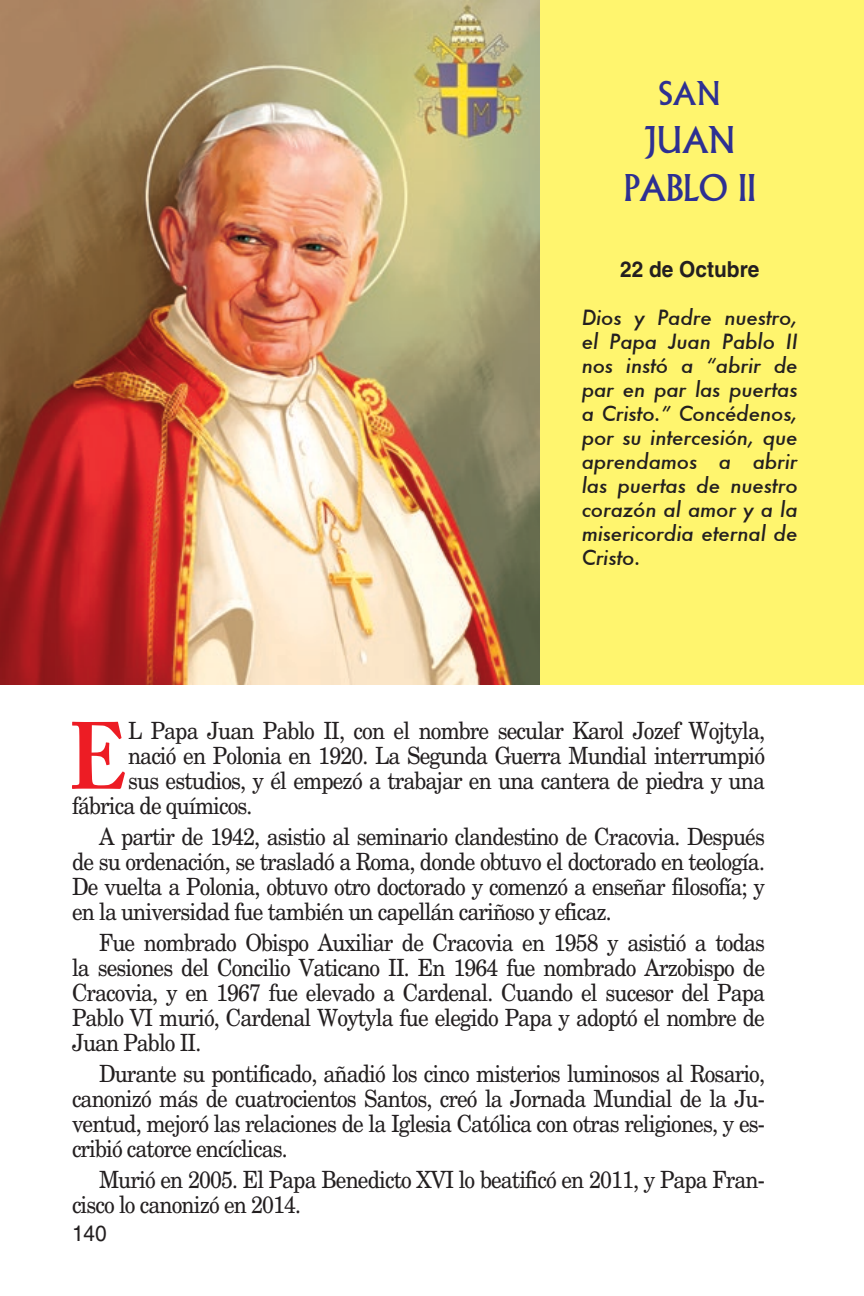
<style>
.page{position:relative;width:864px;height:1296px;background:#fff}
.page>*{position:absolute;margin:0;border:0;box-sizing:border-box;transform-origin:0 0}
.t1{font:700 94.2px "Adobe Caslon Pro";color:#ed1c24;scale:.88 1}
.t2{font:36px/48px "Albertus";letter-spacing:-.02em;color:#2e3092;text-align:center;scale:.95 1}
.t3{font:32px "Albertus";color:#2e3092;scale:.95 1}
.t4{font:23.8px/25px "New Century Schlbk";letter-spacing:-.04em;color:#231f20;text-align:justify;scale:.9 1}
.t5{font:700 22px "Helvetica";color:#231f20;scale:.95 1}
.t6{font:22px "Helvetica";color:#231f20;scale:.95 1}
.t7{font:italic 500 20.4px/24px "Futura";letter-spacing:-.01em;color:#231f20;text-align:justify}
</style>
<div class="page">
<img style="left:0;top:0;width:540px;height:684px">
<div style="left:540px;top:0;width:324px;height:684px;background:#fff56e"></div>
<h3 class="t3" style="left:659px;top:75px;width:67px">SAN</h3>
<h2 class="t2" style="left:623px;top:116px;width:142px">JUAN<br>PABLO II</h2>
<p class="t5" style="left:620px;top:256px;width:148px">22 de Octubre</p>
<p class="t7" style="left:582px;top:305px;width:218px">Dios y Padre nuestro, el Papa Juan Pablo II nos instó a “abrir de par en par las puertas a Cristo.” Concédenos, por su intercesión, que aprendamos a abrir las puertas de nuestro corazón al amor y a la misericordia eternal de Cristo.</p>
<h1 class="t1" style="left:69px;top:701px;width:67px">E</h1>
<p class="t4" style="left:128px;top:717px;width:709px">L Papa Juan Pablo II, con el nombre secular Karol Jozef Wojtyla,</p>
<p class="t4" style="left:128px;top:742px;width:709px">nació en Polonia en 1920. La Segunda Guerra Mundial interrumpió</p>
<p class="t4" style="left:128px;top:767px;width:709px">sus estudios, y él empezó a trabajar en una cantera de piedra y una</p>
<p class="t4" style="left:72px;top:792px;width:202px">fábrica de químicos.</p>
<p class="t4" style="left:72px;top:823px;width:772px;text-indent:27px">A partir de 1942, asistio al seminario clandestino de Cracovia. Después de su ordenación, se trasladó a Roma, donde obtuvo el doctorado en teología.<br>De vuelta a Polonia, obtuvo otro doctorado y comenzó a enseñar filosofía; y en la universidad fue también un capellán cariñoso y eficaz.</p>
<p class="t4" style="left:72px;top:929px;width:772px;text-indent:27px">Fue nombrado Obispo Auxiliar de Cracovia en 1958 y asistió a todas la sesiones del Concilio Vaticano II. En 1964 fue nombrado Arzobispo de Cracovia, y en 1967 fue elevado a Cardenal. Cuando el sucesor del Papa Pablo VI murió, Cardenal Woytyla fue elegido Papa y adoptó el nombre de Juan Pablo II.</p>
<p class="t4" style="left:72px;top:1060px;width:772px;text-indent:27px">Durante su pontificado, añadió los cinco misterios luminosos al Rosario, canonizó más de cuatrocientos Santos, creó la Jornada Mundial de la Ju&shy;ventud, mejoró las relaciones de la Iglesia Católica con otras religiones, y es&shy;cribió catorce encíclicas.</p>
<p class="t4" style="left:72px;top:1166px;width:771px;text-indent:27px">Murió en 2005. El Papa Benedicto XVI lo beatificó en 2011, y Papa Fran&shy;cisco lo canonizó en 2014.</p>
<p class="t6" style="left:72px;top:1221px;width:38px">140</p>
</div>
